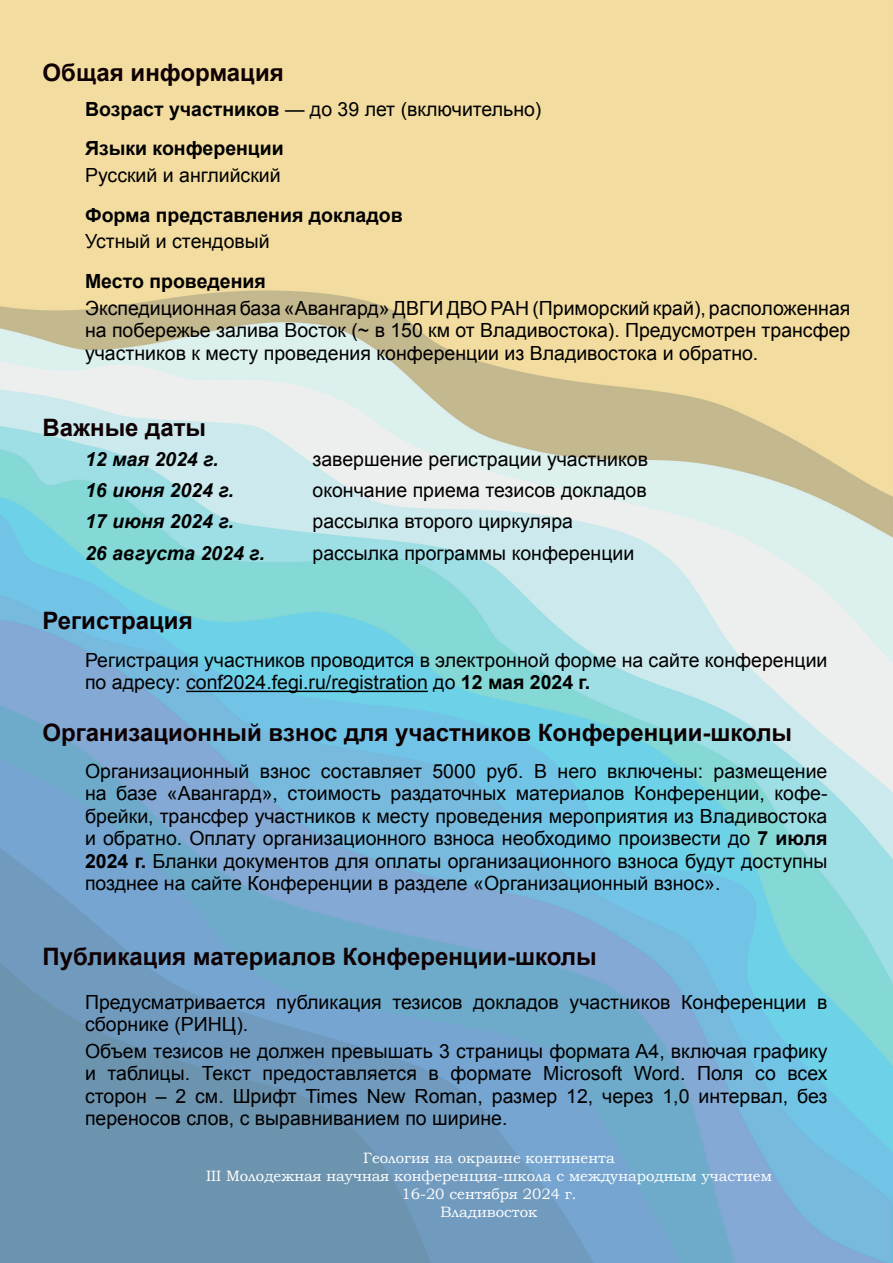
<style>
.page{position:relative;width:893px;height:1263px;background:#fff}
.page>*{position:absolute;margin:0;border:0;box-sizing:border-box;transform-origin:0 0}
.t1{font:700 24px "Arial";color:#0e0003}
.t2{font:19.5px/22.5px "Arial";color:#000001;text-align:justify}
.t3{font:700 19.5px/39.5px "Arial";color:#000001}
.t4{font:italic 700 19.5px "Arial";color:#000001}
.t5{font:15px/18px "Bookman Old Style";color:#fff;text-align:center}
.s1{font-weight:400}
.s2{font-weight:700}
</style>
<div class="page">
<img style="left:0;top:0;width:893px;height:1263px">
<hr style="left:186px;top:691px;width:242px;height:1px;background:#000001">
<p class="t1" style="left:43px;top:57px;width:243px">Общая информация</p>
<p class="t3" style="left:85px;top:90px;width:458px">Возраст участников <span class="s1">— до 39 лет (включительно)<br></span>Языки конференции</p>
<p class="t2" style="left:85px;top:164px;width:197px">Русский и английский</p>
<p class="t3" style="left:85px;top:195px;width:319px">Форма представления докладов</p>
<p class="t2" style="left:85px;top:230px;width:186px">Устный и стендовый</p>
<p class="t3" style="left:85px;top:262px;width:182px">Место проведения</p>
<p class="t2" style="left:85px;top:297px;width:767px">Экспедиционная база «Авангард» ДВГИ ДВО РАН (Приморский край), расположенная на побережье залива Восток (~ в 150 км от Владивостока). Предусмотрен транcфер участников к месту проведения конференции из Владивостока и обратно.</p>
<p class="t1" style="left:43px;top:411px;width:165px">Важные даты</p>
<p class="t4" style="left:85px;top:446px;width:135px">12 мая 2024 г.</p>
<p class="t2" style="left:313px;top:448px;width:337px">завершение регистрации участников</p>
<p class="t4" style="left:85px;top:477px;width:150px">16 июня 2024 г.</p>
<p class="t2" style="left:313px;top:479px;width:336px">окончание приема тезисов докладов</p>
<p class="t4" style="left:85px;top:509px;width:150px">17 июня 2024 г.</p>
<p class="t2" style="left:313px;top:510px;width:262px">рассылка второго циркуляра</p>
<p class="t4" style="left:85px;top:540px;width:181px">26 августа 2024 г.</p>
<p class="t2" style="left:313px;top:542px;width:323px">рассылка программы конференции</p>
<p class="t1" style="left:43px;top:605px;width:152px">Регистрация</p>
<p class="t2" style="left:85px;top:649px;width:744px">Регистрация участников проводится в электронной форме на сайте конференции по адресу: conf2024.fegi.ru/registration до <span class="s2">12 мая 2024 г.</span></p>
<p class="t1" style="left:43px;top:716px;width:751px">Организационный взнос для участников Конференции-школы</p>
<p class="t2" style="left:85px;top:760px;width:744px">Организационный взнос составляет 5000 руб. В него включены: размещение на базе «Авангард», стоимость раздаточных материалов Конференции, кофе&shy;брейки, трансфер участников к месту проведения мероприятия из Владивостока и обратно. Оплату организационного взноса необходимо произвести до <span class="s2">7 июля 2024 г.</span> Бланки документов для оплаты организационного взноса будут доступны позднее на сайте Конференции в разделе «Организационный взнос».</p>
<p class="t1" style="left:43px;top:940px;width:556px">Публикация материалов Конференции-школы</p>
<p class="t2" style="left:85px;top:991px;width:744px">Предусматривается публикация тезисов докладов участников Конференции в сборнике (РИНЦ).</p>
<p class="t2" style="left:85px;top:1040px;width:744px">Объем тезисов не должен превышать 3 страницы формата A4, включая графику и таблицы. Текст предоставляется в формате Microsoft Word. Поля со всех сторон – 2 см. Шрифт Times New Roman, размер 12, через 1,0 интервал, без переносов слов, с выравниванием по ширине.</p>
<p class="t5" style="left:206px;top:1149px;width:567px">Геология на окраине континента<br>III Молодежная научная конференция-школа с международным участием 16-20 сентября 2024 г.<br>Владивосток</p>
</div>
